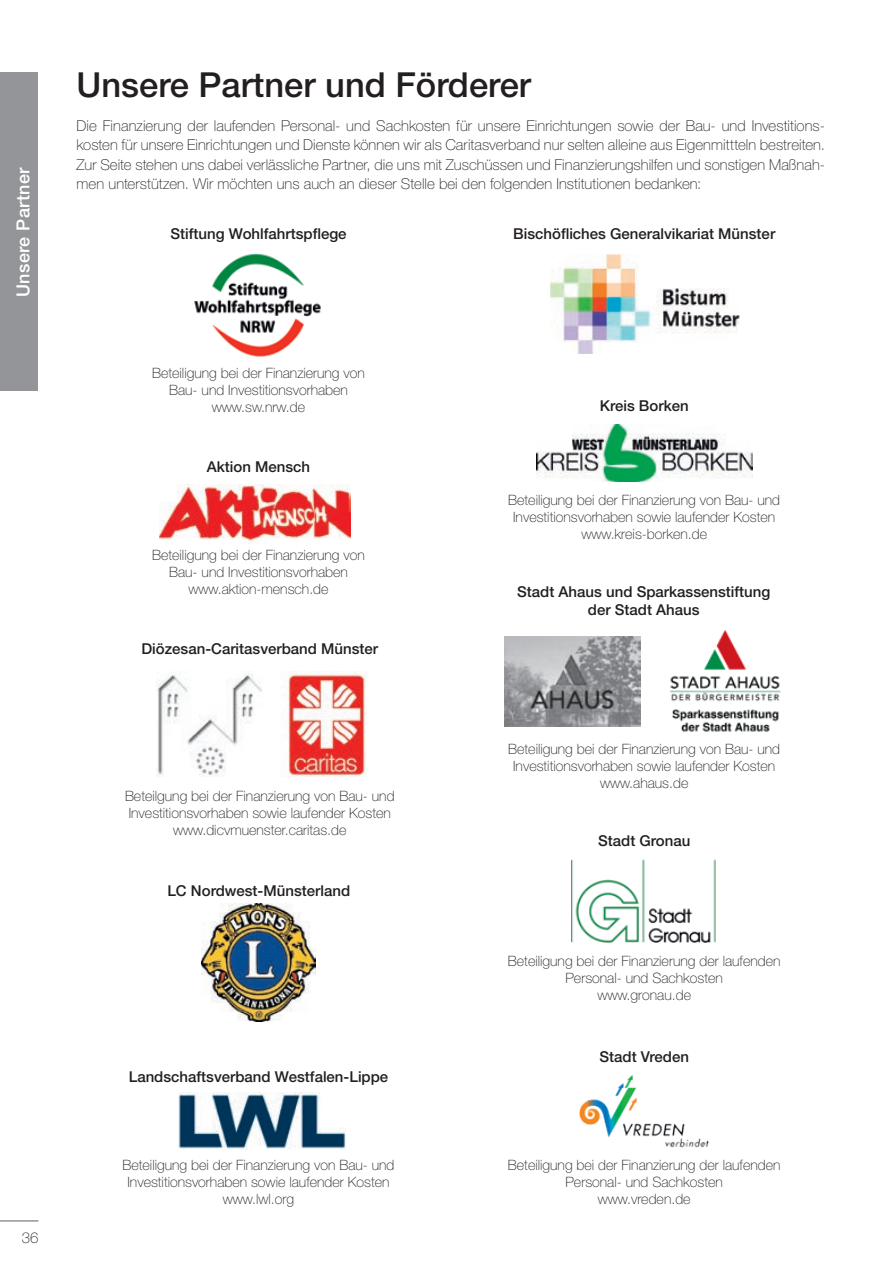
<style>
.page{position:relative;width:893px;height:1263px;background:#fff}
.page>*{position:absolute;margin:0;border:0;box-sizing:border-box;transform-origin:0 0}
.t1{font:500 34.5px "Helvetica Neue LT Std";color:#231f20}
.t2{font:500 18px "Helvetica Neue LT Std";letter-spacing:.02em;color:#fff}
.t3{font:100 15px/19.5px "Helvetica Neue LT Std";letter-spacing:.005em;color:#231f20}
.t4{font:500 15px/18px "Helvetica Neue LT Std";color:#231f20;text-align:center}
.t5{font:100 14.25px/17.1px "Helvetica Neue LT Std";color:#231f20;text-align:center}
</style>
<div class="page">
<hr style="left:0;top:1220px;width:38px;height:1px;background:#939598">
<div style="left:0;top:72px;width:38px;height:319px;background:#939598"></div>
<img style="left:194px;top:253px;width:127px;height:104px">
<img style="left:159px;top:484px;width:192px;height:58px">
<img style="left:178px;top:1093px;width:168px;height:56px">
<img style="left:537px;top:425px;width:215px;height:57px">
<img style="left:579px;top:1075px;width:130px;height:72px">
<img style="left:505px;top:637px;width:136px;height:89px">
<img style="left:669px;top:630px;width:112px;height:102px">
<img style="left:156px;top:672px;width:210px;height:104px">
<img style="left:571px;top:859px;width:144px;height:84px">
<img style="left:202px;top:904px;width:114px;height:117px">
<img style="left:550px;top:254px;width:189px;height:99px">
<p class="t2" style="left:12px;top:297px;width:131px;rotate:-90deg">Unsere Partner</p>
<p class="t3" style="left:22px;top:1228px;width:18px">36</p>
<h1 class="t1" style="left:77px;top:64px;width:456px">Unsere Partner und Förderer</h1>
<p class="t3" style="left:77px;top:116px;width:750px">Die Finanzierung der laufenden Personal- und Sachkosten für unsere Einrichtungen sowie der Bau- und Investitions&shy;kosten für unsere Einrichtungen und Dienste können wir als Caritasverband nur selten alleine aus Eigenmittteln bestreiten.<br>Zur Seite stehen uns dabei verlässliche Partner, die uns mit Zuschüssen und Finanzierungshilfen und sonstigen Maßnah&shy;men unterstützen. Wir möchten uns auch an dieser Stelle bei den folgenden Institutionen bedanken:</p>
<p class="t4" style="left:170px;top:225px;width:178px">Stiftung Wohlfahrtspflege</p>
<p class="t5" style="left:152px;top:364px;width:214px">Beteiligung bei der Finanzierung von<br>Bau- und Investitionsvorhaben www.sw.nrw.de</p>
<p class="t4" style="left:207px;top:457px;width:105px">Aktion Mensch</p>
<p class="t5" style="left:152px;top:546px;width:214px">Beteiligung bei der Finanzierung von<br>Bau- und Investitionsvorhaben www.aktion-mensch.de</p>
<p class="t4" style="left:141px;top:640px;width:238px">Diözesan-Caritasverband Münster</p>
<p class="t5" style="left:125px;top:787px;width:271px">Beteilgung bei der Finanzierung von Bau- und<br>Investitionsvorhaben sowie laufender Kosten www.dicvmuenster.caritas.de</p>
<p class="t4" style="left:167px;top:881px;width:184px">LC Nordwest-Münsterland</p>
<p class="t4" style="left:129px;top:1067px;width:261px">Landschaftsverband Westfalen-Lippe</p>
<p class="t5" style="left:123px;top:1156px;width:274px">Beteiligung bei der Finanzierung von Bau- und<br>Investitionsvorhaben sowie laufender Kosten www.lwl.org</p>
<p class="t4" style="left:513px;top:225px;width:264px">Bischöfliches Generalvikariat Münster</p>
<p class="t4" style="left:600px;top:397px;width:90px">Kreis Borken</p>
<p class="t5" style="left:508px;top:491px;width:274px">Beteiligung bei der Finanzierung von Bau- und<br>Investitionsvorhaben sowie laufender Kosten www.kreis-borken.de</p>
<p class="t4" style="left:517px;top:582px;width:255px">Stadt Ahaus und Sparkassenstiftung der Stadt Ahaus</p>
<p class="t5" style="left:508px;top:740px;width:274px">Beteiligung bei der Finanzierung von Bau- und<br>Investitionsvorhaben sowie laufender Kosten www.ahaus.de</p>
<p class="t4" style="left:598px;top:831px;width:94px">Stadt Gronau</p>
<p class="t5" style="left:508px;top:952px;width:274px">Beteiligung bei der Finanzierung der laufenden<br>Personal- und Sachkosten<br>www.gronau.de</p>
<p class="t4" style="left:599px;top:1048px;width:91px">Stadt Vreden</p>
<p class="t5" style="left:508px;top:1156px;width:274px">Beteiligung bei der Finanzierung der laufenden<br>Personal- und Sachkosten<br>www.vreden.de</p>
</div>
